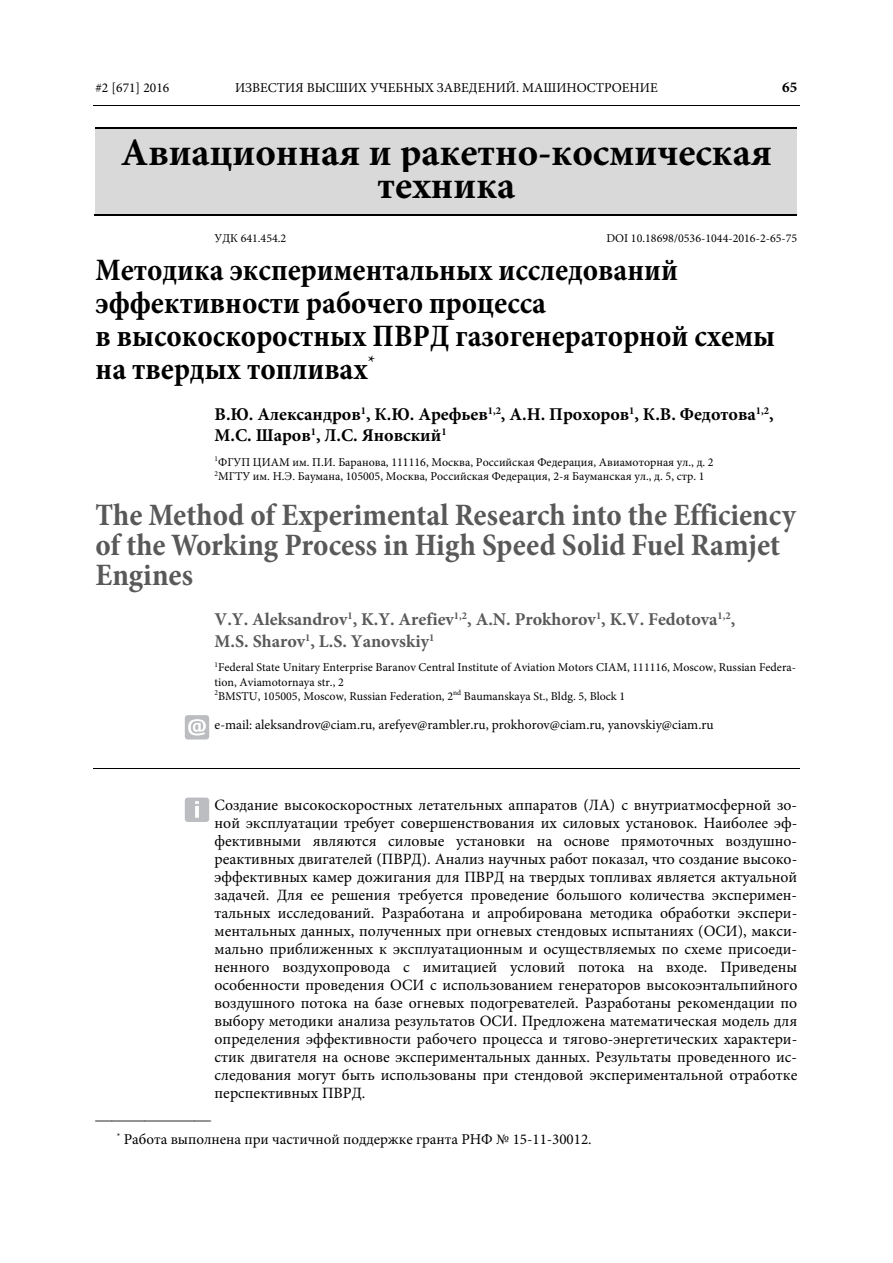
<style>
.page{position:relative;width:893px;height:1263px;background:#fff}
.page>*{position:absolute;margin:0;border:0;box-sizing:border-box;transform-origin:0 0}
.t1{font:700 39px/33px "Minion Pro";color:#000;text-align:center}
.t2{font:700 condensed 31.5px/33px "Minion Pro";color:#000}
.t3{font:700 condensed 31.5px/30px "Minion Pro";color:#595959}
.t4{font:700 18px/21.6px "Minion Pro";color:#595959}
.t5{font:700 18px/21.6px "Minion Pro";color:#000}
.t6{font:16.5px "Times New Roman";color:#000}
.t7{font:15.75px/18px "Minion Pro";color:#000;text-align:justify}
.t8{font:15px "Minion Pro";color:#000}
.t9{font:700 15px "Minion Pro";color:#000}
.t10{font:13.5px "Minion Pro";color:#000}
.t11{font:12px/14.4px "Minion Pro";color:#000}
</style>
<div class="page">
<hr style="left:93px;top:105px;width:706px;height:1px;background:#000">
<div style="left:95px;top:129px;width:702px;height:85px;background:#d9d9d9"></div>
<hr style="left:95px;top:128px;width:702px;height:1px;background:#000">
<hr style="left:94px;top:214px;width:703px;height:2px;background:#000">
<hr style="left:93px;top:768px;width:706px;height:1px;background:#000">
<div style="left:185px;top:715px;width:24px;height:25px;background:#bcbdc0;border-radius:3px"></div>
<svg style="left:188px;top:719px;width:18px;height:17px"></svg>
<div style="left:185px;top:798px;width:24px;height:24px;background:#bcbdc0;border-radius:3px"></div>
<hr style="left:195px;top:806px;width:4px;height:12px;background:#f8f8f9">
<svg style="left:195px;top:801px;width:4px;height:3px"></svg>
<p class="t10" style="left:95px;top:82px;width:75px">#2 [671] 2016</p>
<p class="t10" style="left:235px;top:82px;width:424px">ИЗВЕСТИЯ ВЫСШИХ УЧЕБНЫХ ЗАВЕДЕНИЙ. МАШИНОСТРОЕНИЕ</p>
<p class="t9" style="left:782px;top:81px;width:17px">65</p>
<h1 class="t1" style="left:121px;top:139px;width:653px">Авиационная и ракетно-космическая техника</h1>
<p class="t11" style="left:215px;top:232px;width:73px">УДК 641.454.2</p>
<p class="t11" style="left:606px;top:232px;width:192px">DOI 10.18698/0536-1044-2016-2-65-75</p>
<h2 class="t2" style="left:95px;top:252px;width:681px">Методика экспериментальных исследований эффективности рабочего процесса<br>в высокоскоростных ПВРД газогенераторной схемы на твердых топливах<sup>*</sup></h2>
<p class="t5" style="left:215px;top:405px;width:560px">В.Ю. Александров<sup>1</sup>, К.Ю. Арефьев<sup>1,2</sup>, А.Н. Прохоров<sup>1</sup>, К.В. Федотова<sup>1,2</sup>,<br>М.С. Шаров<sup>1</sup>, Л.С. Яновский<sup>1</sup></p>
<p class="t11" style="left:215px;top:456px;width:501px"><sup>1</sup>ФГУП ЦИАМ им. П.И. Баранова, 111116, Москва, Российская Федерация, Авиамоторная ул., д. 2<br><sup>2</sup>МГТУ им. Н.Э. Баумана, 105005, Москва, Российская Федерация, 2-я Бауманская ул., д. 5, стр. 1</p>
<h2 class="t3" style="left:95px;top:499px;width:702px">The Method of Experimental Research into the Efficiency of the Working Process in High Speed Solid Fuel Ramjet<br>Engines</h2>
<p class="t4" style="left:215px;top:610px;width:522px">V.Y. Aleksandrov<sup>1</sup>, K.Y. Arefiev<sup>1,2</sup>, A.N. Prokhorov<sup>1</sup>, K.V. Fedotova<sup>1,2</sup>,<br>M.S. Sharov<sup>1</sup>, L.S. Yanovskiy<sup>1</sup></p>
<p class="t11" style="left:215px;top:661px;width:583px"><sup>1</sup>Federal State Unitary Enterprise Baranov Central Institute of Aviation Motors CIAM, 111116, Moscow, Russian Federa&shy;tion, Aviamotornaya str., 2<br><sup>2</sup>BMSTU, 105005, Moscow, Russian Federation, 2<sup>nd</sup> Baumanskaya St., Bldg. 5, Block 1</p>
<p class="t10" style="left:215px;top:719px;width:500px">e-mail: aleksandrov@ciam.ru, arefyev@rambler.ru, prokhorov@ciam.ru, yanovskiy@ciam.ru</p>
<p class="t7" style="left:215px;top:797px;width:584px">Создание высокоскоростных летательных аппаратов (ЛА) с внутриатмосферной зо&shy;ной эксплуатации требует совершенствования их силовых установок. Наиболее эф&shy;фективными являются силовые установки на основе прямоточных воздушно&shy;реактивных двигателей (ПВРД). Анализ научных работ показал, что создание высоко&shy;эффективных камер дожигания для ПВРД на твердых топливах является актуальной задачей. Для ее решения требуется проведение большого количества эксперимен&shy;тальных исследований. Разработана и апробирована методика обработки экспери&shy;ментальных данных, полученных при огневых стендовых испытаниях (ОСИ), макси&shy;мально приближенных к эксплуатационным и осуществляемых по схеме присоеди&shy;ненного воздухопровода с имитацией условий потока на входе. Приведены особенности проведения ОСИ с использованием генераторов высокоэнтальпийного воздушного потока на базе огневых подогревателей. Разработаны рекомендации по выбору методики анализа результатов ОСИ. Предложена математическая модель для определения эффективности рабочего процесса и тягово-энергетических характери&shy;стик двигателя на основе экспериментальных данных. Результаты проведенного ис&shy;следования могут быть использованы при стендовой экспериментальной отработке перспективных ПВРД.</p>
<p class="t6" style="left:95px;top:1110px;width:117px">———————</p>
<p class="t8" style="left:117px;top:1134px;width:476px"><sup>*</sup> Работа выполнена при частичной поддержке гранта РНФ № 15-11-30012.</p>
</div>
